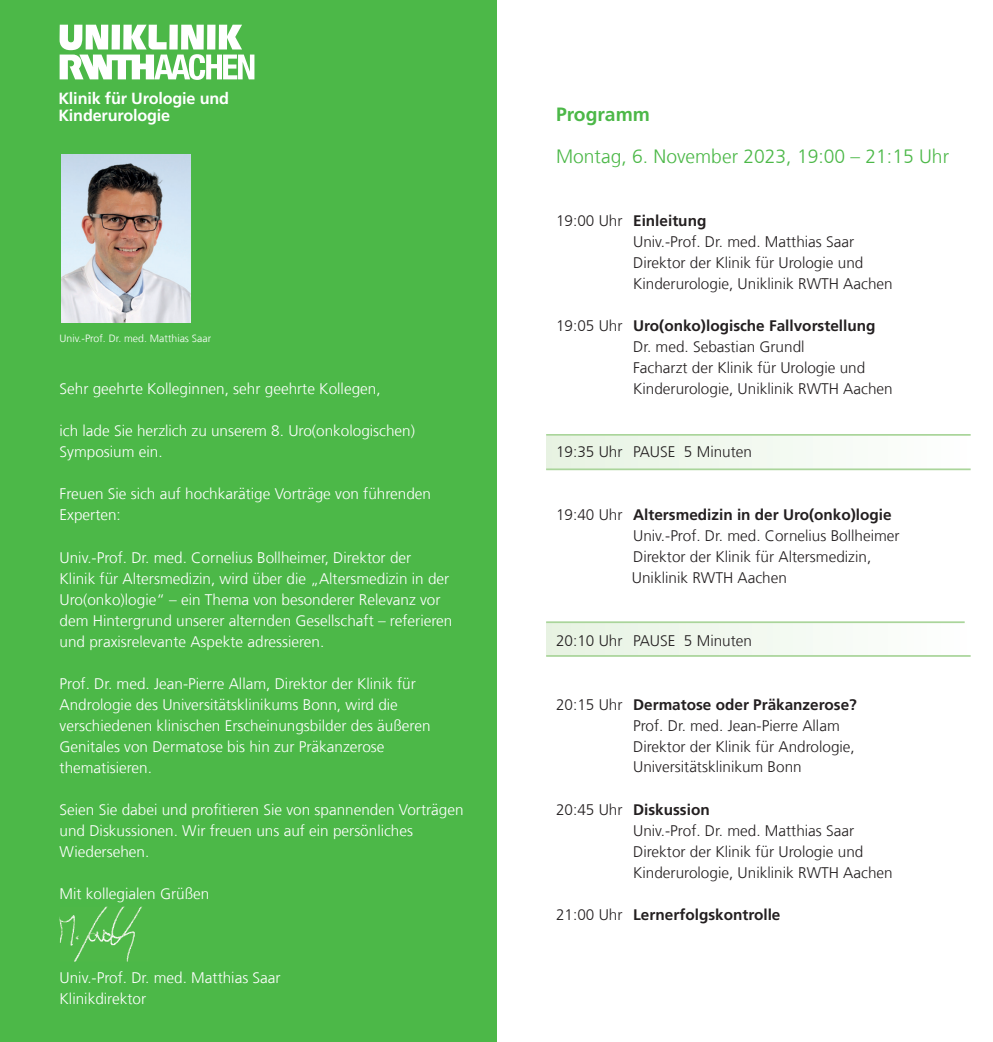
<style>
.page{position:relative;width:993px;height:1042px;background:#fff}
.page>*{position:absolute;margin:0;border:0;box-sizing:border-box;transform-origin:0 0}
.t1{font:300 19.25px "Frutiger LT Com";color:#4cb848}
.t2{font:700 19.25px "Frutiger LT Com";color:#4cb848}
.t3{font:700 16.1px/17.5px "Frutiger LT Com";letter-spacing:-.01em;color:#fff}
.t4{font:300 15.4px/21px "Frutiger LT Com";color:#fff}
.t5{font:300 15.4px/21px "Frutiger LT Com";color:#231f20}
.t6{font:700 15.4px "Frutiger LT Com";color:#231f20}
.t7{font:300 10.5px "Frutiger LT Com";color:#fff}
.s1{font-weight:700}
.s2{font-weight:300}
</style>
<div class="page">
<div style="left:0;top:0;width:496px;height:1042px;background:#4cb848"></div>
<img style="left:62px;top:154px;width:129px;height:168px">
<img style="left:60px;top:906px;width:82px;height:55px">
<svg style="left:60px;top:25px;width:194px;height:55px"></svg>
<div style="left:546px;top:436px;width:421px;height:33px;background:linear-gradient(to right,#e7f3e2,#fefffe)"></div>
<hr style="left:546px;top:468px;width:424px;height:2px;background:#aad59b">
<hr style="left:546px;top:434px;width:424px;height:2px;background:#aad59b">
<div style="left:546px;top:622px;width:421px;height:33px;background:linear-gradient(to right,#e7f3e2,#fefffe)"></div>
<hr style="left:546px;top:655px;width:424px;height:2px;background:#aad59b">
<hr style="left:546px;top:621px;width:418px;height:2px;background:#aad59b">
<p class="t3" style="left:58px;top:90px;width:172px">Klinik für Urologie und<br>Kinderurologie</p>
<p class="t7" style="left:60px;top:332px;width:153px">Univ.-Prof. Dr. med. Matthias Saar</p>
<p class="t4" style="left:60px;top:379px;width:322px">Sehr geehrte Kolleginnen, sehr geehrte Kollegen,</p>
<p class="t4" style="left:60px;top:421px;width:357px">ich lade Sie herzlich zu unserem 8. Uro(onkologischen)<br>Symposium ein.</p>
<p class="t4" style="left:60px;top:484px;width:373px">Freuen Sie sich auf hochkarätige Vorträge von führenden<br>Experten:</p>
<p class="t4" style="left:60px;top:547px;width:394px">Univ.-Prof. Dr. med. Cornelius Bollheimer, Direktor der<br>Klinik für Altersmedizin, wird über die „Altersmedizin in der Uro(onko)logie“ – ein Thema von besonderer Relevanz vor dem Hintergrund unserer alternden Gesellschaft – referieren und praxisrelevante Aspekte adressieren.</p>
<p class="t4" style="left:60px;top:673px;width:372px">Prof. Dr. med. Jean-Pierre Allam, Direktor der Klinik für Andrologie des Universitätsklinikums Bonn, wird die verschiedenen klinischen Erscheinungsbilder des äußeren Genitales von Dermatose bis hin zur Präkanzerose thematisieren.</p>
<p class="t4" style="left:60px;top:799px;width:405px">Seien Sie dabei und profitieren Sie von spannenden Vorträgen und Diskussionen. Wir freuen uns auf ein persönliches<br>Wiedersehen.</p>
<p class="t4" style="left:60px;top:883px;width:151px">Mit kollegialen Grüßen</p>
<p class="t4" style="left:60px;top:967px;width:222px">Univ.-Prof. Dr. med. Matthias Saar<br>Klinikdirektor</p>
<p class="t2" style="left:556px;top:103px;width:95px">Programm</p>
<p class="t1" style="left:556px;top:146px;width:394px">Montag, 6. November 2023, 19:00 – 21:15 Uhr</p>
<p class="t5" style="left:633px;top:211px;width:261px;text-indent:-77px">19:00 Uhr <span class="s1">Einleitung<br></span>Univ.-Prof. Dr. med. Matthias Saar Direktor der Klinik für Urologie und Kinderurologie, Uniklinik RWTH Aachen</p>
<p class="t5" style="left:633px;top:316px;width:261px;text-indent:-77px">19:05 Uhr <span class="s1">Uro(onko)logische Fallvorstellung </span>Dr. med. Sebastian Grundl<br>Facharzt der Klinik für Urologie und Kinderurologie, Uniklinik RWTH Aachen</p>
<p class="t5" style="left:556px;top:442px;width:197px">19:35 Uhr PAUSE 5 Minuten</p>
<p class="t5" style="left:631px;top:505px;width:269px;text-indent:-76px">19:40 Uhr <span class="s1">Altersmedizin in der Uro(onko)logie </span>Univ.-Prof. Dr. med. Cornelius Bollheimer Direktor der Klinik für Altersmedizin, Uniklinik RWTH Aachen</p>
<p class="t5" style="left:556px;top:631px;width:197px">20:10 Uhr PAUSE 5 Minuten</p>
<p class="t5" style="left:633px;top:694px;width:225px;text-indent:-77px">20:15 Uhr <span class="s1">Dermatose oder Präkanzerose?<br></span>Prof. Dr. med. Jean-Pierre Allam Direktor der Klinik für Andrologie, Universitätsklinikum Bonn</p>
<p class="t5" style="left:633px;top:799px;width:261px;text-indent:-77px">20:45 Uhr <span class="s1">Diskussion<br></span>Univ.-Prof. Dr. med. Matthias Saar Direktor der Klinik für Urologie und Kinderurologie, Uniklinik RWTH Aachen</p>
<p class="t6" style="left:556px;top:905px;width:226px"><span class="s2">21:00 Uhr</span> Lernerfolgskontrolle</p>
</div>
